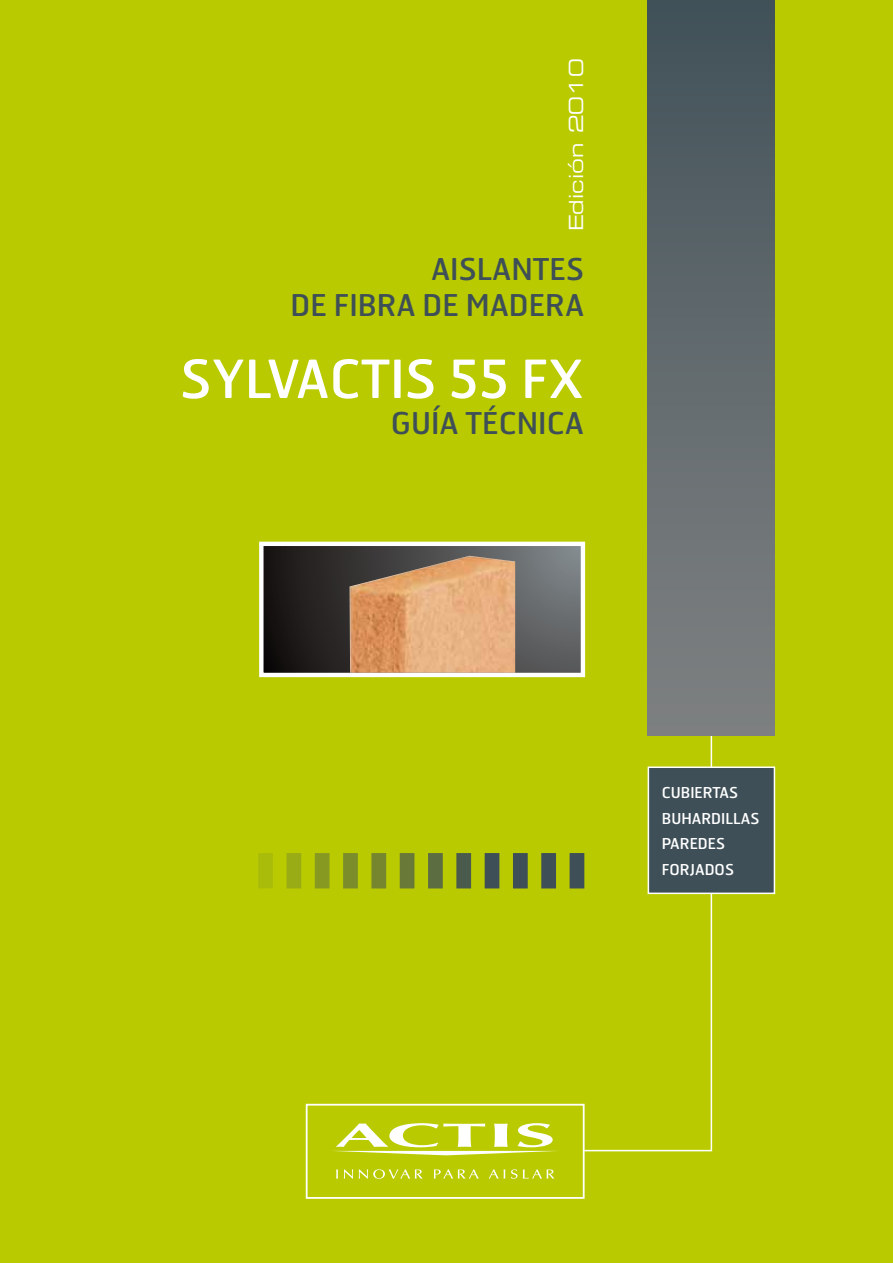
<style>
.page{position:relative;width:893px;height:1263px;background:#b9cb00}
.page>*{position:absolute;margin:0;border:0;box-sizing:border-box;transform-origin:0 0}
.t1{font:52.5px "Hermes";color:#fff}
.t2{font:30px/36px "Hermes";color:#3e4f57;text-align:right}
.t3{font:19.5px "Eurostile Extended Two";color:#fff}
.t4{font:15px/25.5px "Hermes";color:#fff}
</style>
<div class="page">
<svg style="left:259px;top:541px;width:327px;height:137px;background:#927a64"></svg>
<div style="left:570px;top:853px;width:14px;height:35px;background:#3e4f57"></div>
<div style="left:541px;top:853px;width:15px;height:35px;background:#3e4f57"></div>
<div style="left:513px;top:853px;width:15px;height:35px;background:#3e4f57"></div>
<div style="left:485px;top:853px;width:14px;height:35px;background:#3e4f57"></div>
<div style="left:456px;top:853px;width:15px;height:35px;background:#4a5b4e"></div>
<div style="left:428px;top:853px;width:15px;height:35px;background:#5c6e41"></div>
<div style="left:400px;top:853px;width:14px;height:35px;background:#697a38"></div>
<div style="left:371px;top:853px;width:15px;height:35px;background:#75862f"></div>
<div style="left:343px;top:853px;width:15px;height:35px;background:#7b8d2b"></div>
<div style="left:315px;top:853px;width:15px;height:35px;background:#892"></div>
<div style="left:286px;top:853px;width:15px;height:35px;background:#9aac15"></div>
<div style="left:258px;top:853px;width:15px;height:35px;background:#aabc0a"></div>
<svg style="left:582px;top:579px;width:131px;height:573px"></svg>
<div style="left:648px;top:767px;width:126px;height:126px;background:#3e4f57"></div>
<div style="left:648px;top:766px;width:127px;height:128px;border:2px solid #fff"></div>
<div style="left:306px;top:1104px;width:279px;height:95px;border:2px solid #fff"></div>
<div style="left:648px;top:0;width:127px;height:736px;background:linear-gradient(to bottom,#43525a,#808283)"></div>
<svg style="left:332px;top:1123px;width:226px;height:32px"></svg>
<svg style="left:336px;top:1169px;width:2px;height:9px"></svg>
<svg style="left:344px;top:1169px;width:9px;height:10px"></svg>
<svg style="left:359px;top:1169px;width:64px;height:10px"></svg>
<svg style="left:434px;top:1169px;width:45px;height:9px"></svg>
<svg style="left:489px;top:1169px;width:16px;height:9px"></svg>
<svg style="left:511px;top:1169px;width:6px;height:10px"></svg>
<svg style="left:523px;top:1169px;width:31px;height:9px"></svg>
<p class="t3" style="left:563px;top:231px;width:175px;rotate:-90deg">Edición 2010</p>
<p class="t2" style="left:291px;top:250px;width:295px">AISLANTES<br>DE FIBRA DE MADERA</p>
<h1 class="t1" style="left:180px;top:345px;width:405px">SYLVACTIS 55 FX</h1>
<p class="t2" style="left:391px;top:404px;width:195px">GUÍA TÉCNICA</p>
<p class="t4" style="left:662px;top:779px;width:99px">CUBIERTAS<br>BUHARDILLAS<br>PAREDES<br>FORJADOS</p>
</div>
